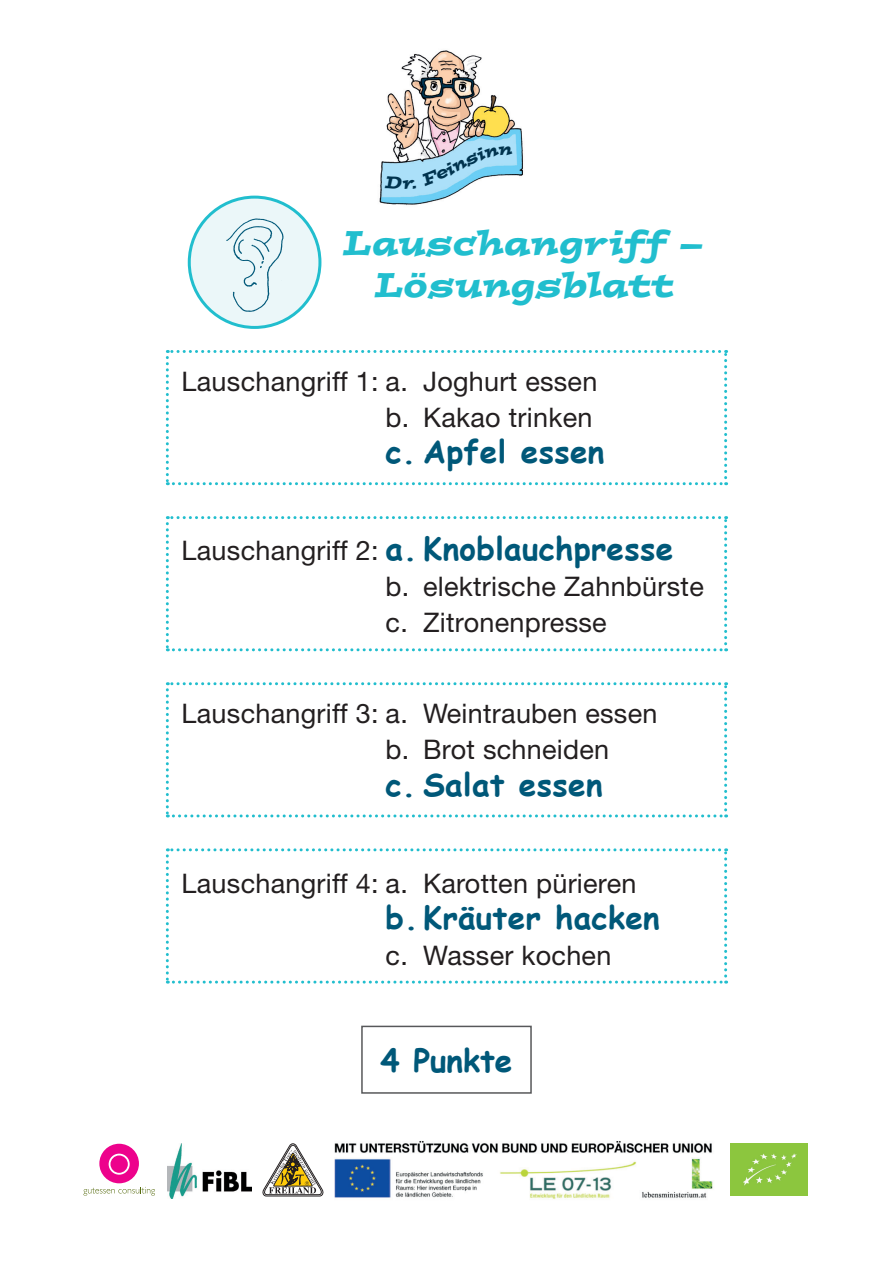
<style>
.page{position:relative;width:893px;height:1263px;background:#fff}
.page>*{position:absolute;margin:0;border:0;box-sizing:border-box;transform-origin:0 0}
.t1{font:italic 34.5px/41.4px "Postino";letter-spacing:.02em;color:#21bece;text-align:center}
.t2{font:700 31.5px "Comic Sans MS";letter-spacing:.01em;color:#005879}
.t3{font:27px/36px "Helvetica Neue LT Std";letter-spacing:.01em;color:#231f20}
.s1{font-family:"Helvetica Neue LT Std";font-weight:400;font-size:27px;color:#231f20}
</style>
<div class="page">
<img style="left:379px;top:50px;width:144px;height:155px">
<img style="left:319px;top:1141px;width:394px;height:59px">
<svg style="left:83px;top:1144px;width:72px;height:51px"></svg>
<img style="left:730px;top:1144px;width:78px;height:51px">
<img style="left:167px;top:1144px;width:84px;height:54px">
<svg style="left:263px;top:1144px;width:60px;height:52px"></svg>
<img style="left:189px;top:199px;width:131px;height:128px">
<div style="left:188px;top:196px;width:133px;height:133px;border:3px solid #21bece;border-radius:50%"></div>
<svg style="left:166px;top:350px;width:561px;height:135px"></svg>
<svg style="left:166px;top:516px;width:561px;height:135px"></svg>
<svg style="left:166px;top:682px;width:561px;height:135px"></svg>
<svg style="left:166px;top:848px;width:561px;height:135px"></svg>
<div style="left:361px;top:1026px;width:171px;height:68px;border:2px solid #57585a"></div>
<svg style="left:385px;top:146px;width:127px;height:43px"></svg>
<p class="t1" style="left:343px;top:221px;width:363px">Lauschangriff –<br>Lösungsblatt</p>
<p class="t3" style="left:182px;top:363px;width:417px;text-align:right">Lauschangriff 1: a. Joghurt essen b. Kakao trinken</p>
<p class="t2" style="left:386px;top:428px;width:220px">c. Apfel essen</p>
<p class="t2" style="left:182px;top:526px;width:493px"><span class="s1">Lauschangriff 2:</span> a. Knoblauchpresse</p>
<p class="t3" style="left:386px;top:568px;width:320px">b. elektrische Zahnbürste c. Zitronenpresse</p>
<p class="t3" style="left:386px;top:695px;width:273px;text-indent:-204px">Lauschangriff 3: a. Weintrauben essen b. Brot schneiden</p>
<p class="t2" style="left:386px;top:761px;width:219px">c. Salat essen</p>
<p class="t3" style="left:182px;top:865px;width:456px">Lauschangriff 4: a. Karotten pürieren</p>
<p class="t2" style="left:386px;top:894px;width:276px">b. Kräuter hacken</p>
<p class="t3" style="left:386px;top:937px;width:227px">c. Wasser kochen</p>
<p class="t2" style="left:380px;top:1037px;width:133px">4 Punkte</p>
</div>
